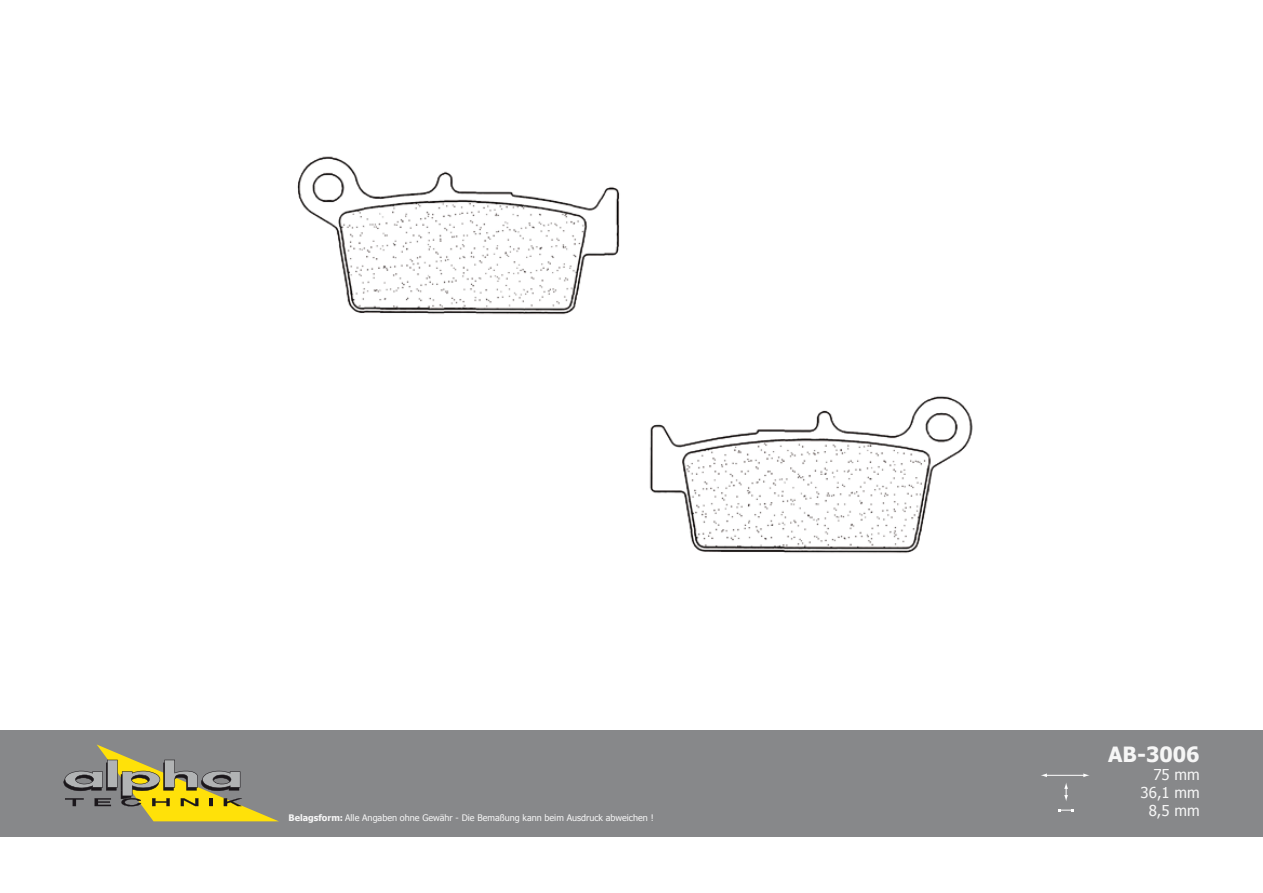
<style>
.page{position:relative;width:1263px;height:893px;background:#fff}
.page>*{position:absolute;margin:0;border:0;box-sizing:border-box;transform-origin:0 0}
.t1{font:700 21px "Tahoma";color:#f6f6f6}
.t2{font:15px/18px "Tahoma";color:#f6f6f6;text-align:right}
.t3{font:9px "Tahoma";color:#f6f6f6}
.s1{font-weight:700}
</style>
<div class="page">
<div style="left:0;top:731px;width:1263px;height:106px;background:#87888a"></div>
<svg style="left:63px;top:744px;width:215px;height:77px"></svg>
<hr style="left:1046px;top:775px;width:39px;height:1px;background:#fff">
<svg style="left:1083px;top:773px;width:6px;height:4px"></svg>
<svg style="left:1041px;top:773px;width:6px;height:4px"></svg>
<svg style="left:1064px;top:783px;width:4px;height:18px"></svg>
<svg style="left:1058px;top:809px;width:16px;height:2px"></svg>
<img style="left:297px;top:156px;width:323px;height:159px">
<img style="left:649px;top:396px;width:324px;height:157px">
<h1 class="t1" style="left:1108px;top:740px;width:93px">AB-3006</h1>
<h2 class="t2" style="left:1140px;top:765px;width:61px">75 mm<br>36,1 mm</h2>
<p class="t3" style="left:289px;top:812px;width:367px"><span class="s1">Belagsform:</span> Alle Angaben ohne Gewähr - Die Bemaßung kann beim Ausdruck abweichen !</p>
<h2 class="t2" style="left:1149px;top:801px;width:52px">8,5 mm</h2>
</div>
